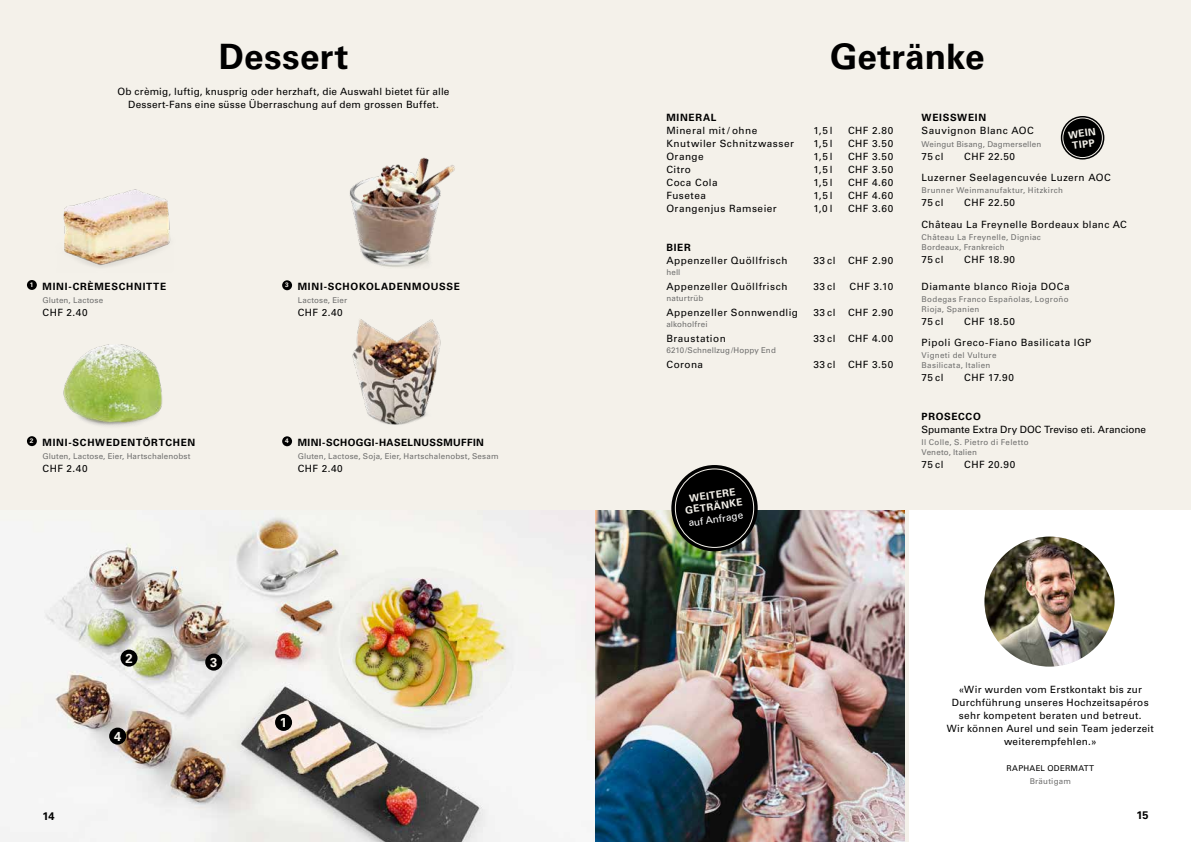
<style>
.page{position:relative;width:1191px;height:842px;background:#f4f1ea}
.page>*{position:absolute;margin:0;border:0;box-sizing:border-box;transform-origin:0 0}
.t1{font:700 35px "Univers LT Std";letter-spacing:.005em;color:#000}
.t2{font:700 13px "Univers LT Std";color:#f4f1ea}
.t3{font:700 11px "Univers LT Std";color:#000}
.t4{font:10px/13px "Univers LT Std";letter-spacing:.04em;color:#000}
.t5{font:10px/13px "Univers LT Std";letter-spacing:.02em;color:#000;text-align:center}
.t6{font:700 10px "Univers LT Std";letter-spacing:.07em;color:#000}
.t7{font:10px "Univers LT Std";color:#000}
.t8{font:700 10px "Univers LT Std";letter-spacing:.04em;color:#000}
.t9{font:700 10px/11px "Univers LT Std";color:#f4f1ea;text-align:center}
.t10{font:10px "Univers LT Std";color:#fff}
.t11{font:8px/10px "Univers LT Std";letter-spacing:.025em;color:#6f6f6e}
.t12{font:8px "Univers LT Std";letter-spacing:.035em;color:#000}
.t13{font:700 6.5px "Univers LT Std";color:#f4f1ea}
</style>
<div class="page">
<img style="left:0;top:511px;width:904px;height:331px">
<div style="left:909px;top:511px;width:282px;height:331px;background:#fff"></div>
<img style="left:984px;top:537px;width:130px;height:130px;border-radius:65px">
<img style="left:63px;top:344px;width:100px;height:82px">
<div style="left:27px;top:280px;width:10px;height:10px;background:#000;border-radius:50%"></div>
<div style="left:27px;top:436px;width:10px;height:10px;background:#000;border-radius:50%"></div>
<div style="left:282px;top:280px;width:10px;height:10px;background:#000;border-radius:50%"></div>
<div style="left:282px;top:436px;width:10px;height:10px;background:#000;border-radius:50%"></div>
<img style="left:63px;top:189px;width:108px;height:78px">
<img style="left:349px;top:157px;width:106px;height:110px">
<img style="left:352px;top:319px;width:89px;height:106px">
<div style="left:275px;top:714px;width:17px;height:17px;background:#000;border-radius:50%"></div>
<div style="left:205px;top:654px;width:17px;height:17px;background:#000;border-radius:50%"></div>
<div style="left:109px;top:728px;width:17px;height:17px;background:#000;border-radius:50%"></div>
<div style="left:120px;top:650px;width:17px;height:17px;background:#000;border-radius:50%"></div>
<div style="left:671px;top:465px;width:86px;height:86px;background:#000;border-radius:50%"></div>
<div style="left:675px;top:468px;width:79px;height:80px;border:1px solid #f4f1ea;border-radius:50%"></div>
<svg style="left:1060px;top:116px;width:44px;height:44px"></svg>
<div style="left:1062px;top:118px;width:40px;height:40px;border:1px solid #f4f1ea;border-radius:50%"></div>
<h1 class="t1" style="left:219px;top:36px;width:131px">Dessert</h1>
<p class="t5" style="left:118px;top:85px;width:333px">Ob crèmig, luftig, knusprig oder herzhaft, die Auswahl bietet für alle<br>Dessert-Fans eine süsse Überraschung auf dem grossen Buffet.</p>
<p class="t13" style="left:30px;top:281px;width:5px">1</p>
<p class="t6" style="left:43px;top:280px;width:125px">MINI-CRÈMESCHNITTE</p>
<p class="t11" style="left:43px;top:295px;width:62px">Gluten, Lactose</p>
<p class="t4" style="left:43px;top:306px;width:47px">CHF 2.40</p>
<p class="t13" style="left:30px;top:437px;width:5px">2</p>
<p class="t6" style="left:43px;top:436px;width:154px">MINI-SCHWEDENTÖRTCHEN</p>
<p class="t11" style="left:43px;top:451px;width:149px">Gluten, Lactose, Eier, Hartschalenobst</p>
<p class="t4" style="left:43px;top:462px;width:47px">CHF 2.40</p>
<p class="t13" style="left:285px;top:281px;width:5px">3</p>
<p class="t6" style="left:298px;top:280px;width:164px">MINI-SCHOKOLADENMOUSSE</p>
<p class="t11" style="left:298px;top:295px;width:51px">Lactose, Eier</p>
<p class="t4" style="left:298px;top:306px;width:47px">CHF 2.40</p>
<p class="t13" style="left:285px;top:437px;width:5px">4</p>
<p class="t8" style="left:298px;top:436px;width:188px">MINI-SCHOGGI-HASELNUSSMUFFIN</p>
<p class="t11" style="left:298px;top:451px;width:202px">Gluten, Lactose, Soja, Eier, Hartschalenobst, Sesam</p>
<p class="t4" style="left:298px;top:462px;width:47px">CHF 2.40</p>
<h1 class="t1" style="left:830px;top:36px;width:156px">Getränke</h1>
<p class="t6" style="left:666px;top:111px;width:52px">MINERAL</p>
<p class="t4" style="left:666px;top:124px;width:92px">Mineral mit / ohne</p>
<p class="t4" style="left:813px;top:124px;width:21px">1,5 l</p>
<p class="t4" style="left:848px;top:124px;width:47px">CHF 2.80</p>
<p class="t4" style="left:666px;top:137px;width:129px">Knutwiler Schnitzwasser</p>
<p class="t4" style="left:813px;top:137px;width:21px">1,5 l</p>
<p class="t4" style="left:848px;top:137px;width:47px">CHF 3.50</p>
<p class="t4" style="left:666px;top:150px;width:39px">Orange</p>
<p class="t4" style="left:813px;top:150px;width:21px">1,5 l</p>
<p class="t4" style="left:848px;top:150px;width:47px">CHF 3.50</p>
<p class="t4" style="left:666px;top:163px;width:26px">Citro</p>
<p class="t4" style="left:813px;top:163px;width:21px">1,5 l</p>
<p class="t4" style="left:848px;top:163px;width:47px">CHF 3.50</p>
<p class="t4" style="left:666px;top:176px;width:53px">Coca Cola</p>
<p class="t4" style="left:813px;top:176px;width:21px">1,5 l</p>
<p class="t4" style="left:848px;top:176px;width:47px">CHF 4.60</p>
<p class="t4" style="left:666px;top:189px;width:41px">Fusetea</p>
<p class="t4" style="left:813px;top:189px;width:21px">1,5 l</p>
<p class="t4" style="left:848px;top:189px;width:47px">CHF 4.60</p>
<p class="t4" style="left:666px;top:202px;width:112px">Orangenjus Ramseier</p>
<p class="t4" style="left:813px;top:202px;width:21px">1,0 l</p>
<p class="t4" style="left:848px;top:202px;width:47px">CHF 3.60</p>
<p class="t6" style="left:666px;top:241px;width:26px">BIER</p>
<p class="t4" style="left:666px;top:254px;width:123px">Appenzeller Quöllfrisch</p>
<p class="t4" style="left:813px;top:254px;width:81px">33 cl CHF 2.90</p>
<p class="t11" style="left:666px;top:267px;width:16px">hell</p>
<p class="t4" style="left:666px;top:280px;width:123px">Appenzeller Quöllfrisch</p>
<p class="t4" style="left:813px;top:280px;width:24px">33 cl</p>
<p class="t4" style="left:849px;top:280px;width:45px">CHF 3.10</p>
<p class="t11" style="left:666px;top:293px;width:38px">naturtrüb</p>
<p class="t4" style="left:666px;top:306px;width:133px">Appenzeller Sonnwendlig</p>
<p class="t4" style="left:813px;top:306px;width:81px">33 cl CHF 2.90</p>
<p class="t11" style="left:666px;top:319px;width:43px">alkoholfrei</p>
<p class="t4" style="left:666px;top:332px;width:61px">Braustation</p>
<p class="t4" style="left:813px;top:332px;width:81px">33 cl CHF 4.00</p>
<p class="t11" style="left:666px;top:345px;width:111px">6210/Schnellzug/Hoppy End</p>
<p class="t4" style="left:666px;top:358px;width:38px">Corona</p>
<p class="t4" style="left:813px;top:358px;width:81px">33 cl CHF 3.50</p>
<p class="t9" style="left:683px;top:494px;width:59px;rotate:-8deg">WEITERE<br>GETRÄNKE</p>
<p class="t10" style="left:687px;top:517px;width:57px;rotate:-8deg">auf Anfrage</p>
<p class="t6" style="left:921px;top:111px;width:66px">WEISSWEIN</p>
<p class="t4" style="left:921px;top:124px;width:114px">Sauvignon Blanc AOC</p>
<p class="t11" style="left:921px;top:139px;width:121px">Weingut Bisang, Dagmersellen</p>
<p class="t4" style="left:921px;top:150px;width:23px">75 cl</p>
<p class="t9" style="left:1067px;top:130px;width:29px;text-align:left;rotate:-8deg">WEIN<br>TIPP</p>
<p class="t4" style="left:921px;top:145px;width:191px;line-height:21.5px;text-indent:43px">CHF 22.50<br>Luzerner Seelagencuvée Luzern AOC</p>
<p class="t11" style="left:921px;top:185px;width:143px">Brunner Weinmanufaktur, Hitzkirch</p>
<p class="t4" style="left:921px;top:196px;width:23px">75 cl</p>
<p class="t4" style="left:921px;top:192px;width:207px;line-height:21.5px;text-indent:43px">CHF 22.50<br>Château La Freynelle Bordeaux blanc AC</p>
<p class="t11" style="left:921px;top:232px;width:121px">Château La Freynelle, Digniac<br>Bordeaux, Frankreich</p>
<p class="t4" style="left:921px;top:253px;width:23px">75 cl</p>
<p class="t4" style="left:964px;top:253px;width:52px">CHF 18.90</p>
<p class="t4" style="left:921px;top:280px;width:149px">Diamante blanco Rioja DOCa</p>
<p class="t11" style="left:921px;top:294px;width:148px">Bodegas Franco Españolas, Logroño<br>Rioja, Spanien</p>
<p class="t4" style="left:921px;top:315px;width:23px">75 cl</p>
<p class="t4" style="left:921px;top:310px;width:171px;line-height:21.5px;text-indent:43px">CHF 18.50<br>Pipoli Greco-Fiano Basilicata IGP</p>
<p class="t11" style="left:921px;top:350px;width:76px">Vigneti del Vulture<br>Basilicata, Italien</p>
<p class="t4" style="left:921px;top:371px;width:23px">75 cl</p>
<p class="t4" style="left:964px;top:371px;width:51px">CHF 17.90</p>
<p class="t6" style="left:921px;top:410px;width:61px">PROSECCO</p>
<p class="t7" style="left:921px;top:423px;width:226px">Spumante Extra Dry DOC Treviso eti. Arancione</p>
<p class="t11" style="left:921px;top:437px;width:109px">Il Colle, S. Pietro di Feletto<br>Veneto, Italien</p>
<p class="t4" style="left:921px;top:458px;width:23px">75 cl</p>
<p class="t4" style="left:964px;top:458px;width:53px">CHF 20.90</p>
<h2 class="t2" style="left:125px;top:651px;width:9px">2</h2>
<h2 class="t2" style="left:114px;top:729px;width:9px">4</h2>
<h2 class="t2" style="left:210px;top:655px;width:9px">3</h2>
<h2 class="t2" style="left:280px;top:715px;width:9px">1</h2>
<p class="t4" style="left:946px;top:683px;width:209px;text-align:center">«Wir wurden vom Erstkontakt bis zur Durchführung unseres Hochzeitsapéros sehr kompetent beraten und betreut.<br>Wir können Aurel und sein Team jederzeit weiterempfehlen.»</p>
<p class="t12" style="left:1006px;top:763px;width:89px">RAPHAEL ODERMATT</p>
<p class="t11" style="left:1029px;top:776px;width:43px">Bräutigam</p>
<p class="t3" style="left:43px;top:810px;width:14px">14</p>
<p class="t3" style="left:1136px;top:808px;width:14px">15</p>
</div>
